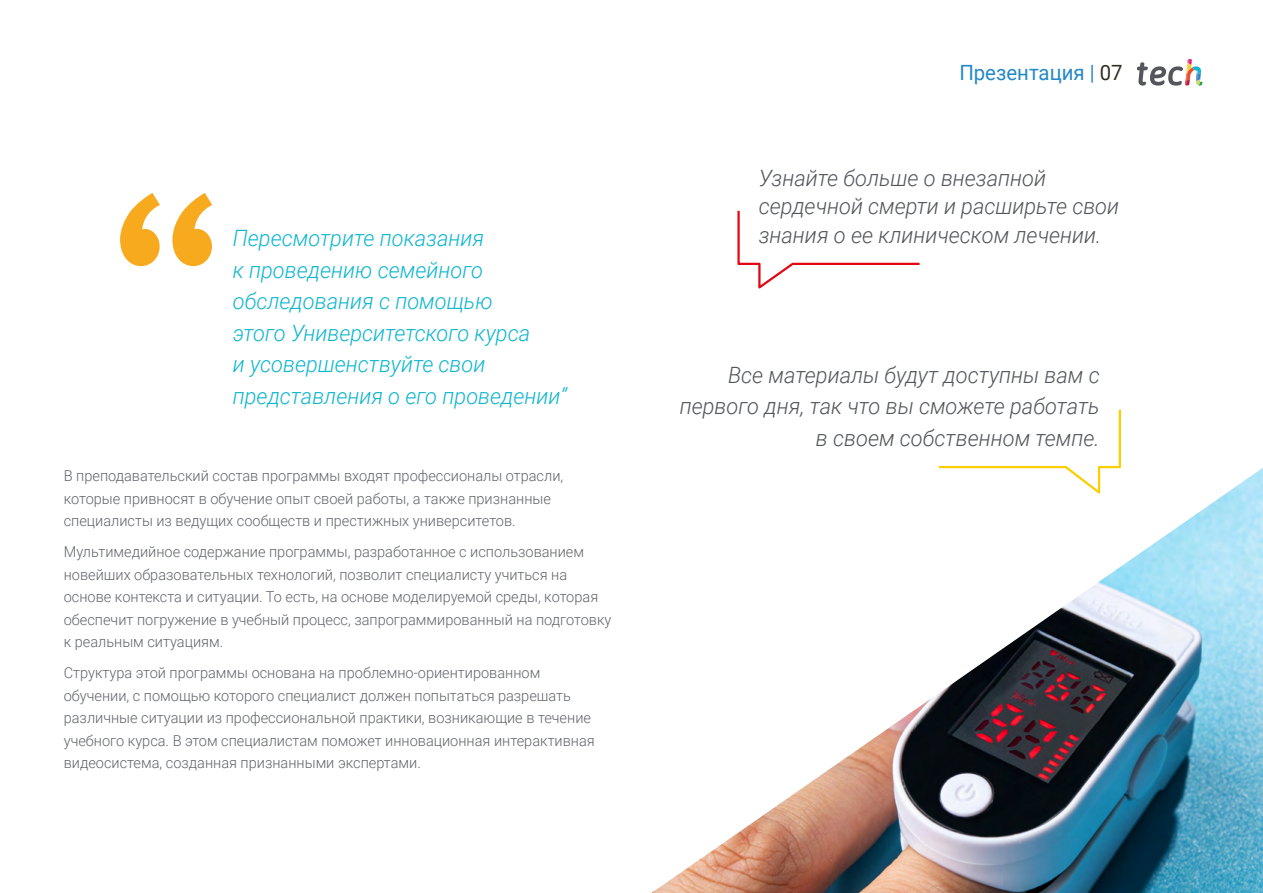
<style>
.page{position:relative;width:1263px;height:893px;background:#fff}
.page>*{position:absolute;margin:0;border:0;box-sizing:border-box;transform-origin:0 0}
.t1{font:italic 300 22.5px/31.5px "Roboto";color:#52555b;text-align:right}
.t2{font:italic 300 22.5px/31.5px "Roboto";color:#0fb6cf}
.t3{font:21px "Roboto";color:#2488c9}
.t4{font:300 15px/22.5px "Roboto";color:#61646a}
.s1{color:#312e20}
</style>
<div class="page">
<svg style="left:120px;top:193px;width:92px;height:73px"></svg>
<img style="left:651px;top:468px;width:612px;height:425px">
<svg style="left:1137px;top:59px;width:65px;height:27px"></svg>
<svg style="left:937px;top:409px;width:185px;height:88px"></svg>
<svg style="left:737px;top:210px;width:183px;height:79px"></svg>
<h1 class="t2" style="left:233px;top:222px;width:336px">Пересмотрите показания<br>к проведению семейного обследования с помощью<br>этого Университетского курса<br>и усовершенствуйте свои представления о его проведении”</h1>
<p class="t4" style="left:64px;top:464px;width:501px">В преподавательский состав программы входят профессионалы отрасли, которые привносят в обучение опыт своей работы, а также признанные специалисты из ведущих сообществ и престижных университетов.</p>
<p class="t4" style="left:64px;top:540px;width:549px">Мультимедийное содержание программы, разработанное с использованием новейших образовательных технологий, позволит специалисту учиться на основе контекста и ситуации. То есть, на основе моделируемой среды, которая обеспечит погружение в учебный процесс, запрограммированный на подготовку к реальным ситуациям.</p>
<p class="t4" style="left:64px;top:661px;width:532px">Структура этой программы основана на проблемно-ориентированном обучении, с помощью которого специалист должен попытаться разрешать различные ситуации из профессиональной практики, возникающие в течение учебного курса. В этом специалистам поможет инновационная интерактивная видеосистема, созданная признанными экспертами.</p>
<h2 class="t3" style="left:959px;top:57px;width:165px">Презентация | <span class="s1">07</span></h2>
<h1 class="t1" style="left:759px;top:162px;width:362px;line-height:28.5px;text-align:left">Узнайте больше о внезапной сердечной смерти и расширьте свои знания о ее клиническом лечении.</h1>
<h1 class="t1" style="left:680px;top:358px;width:421px">Все материалы будут доступны вам с первого дня, так что вы сможете работать в своем собственном темпе.</h1>
</div>
